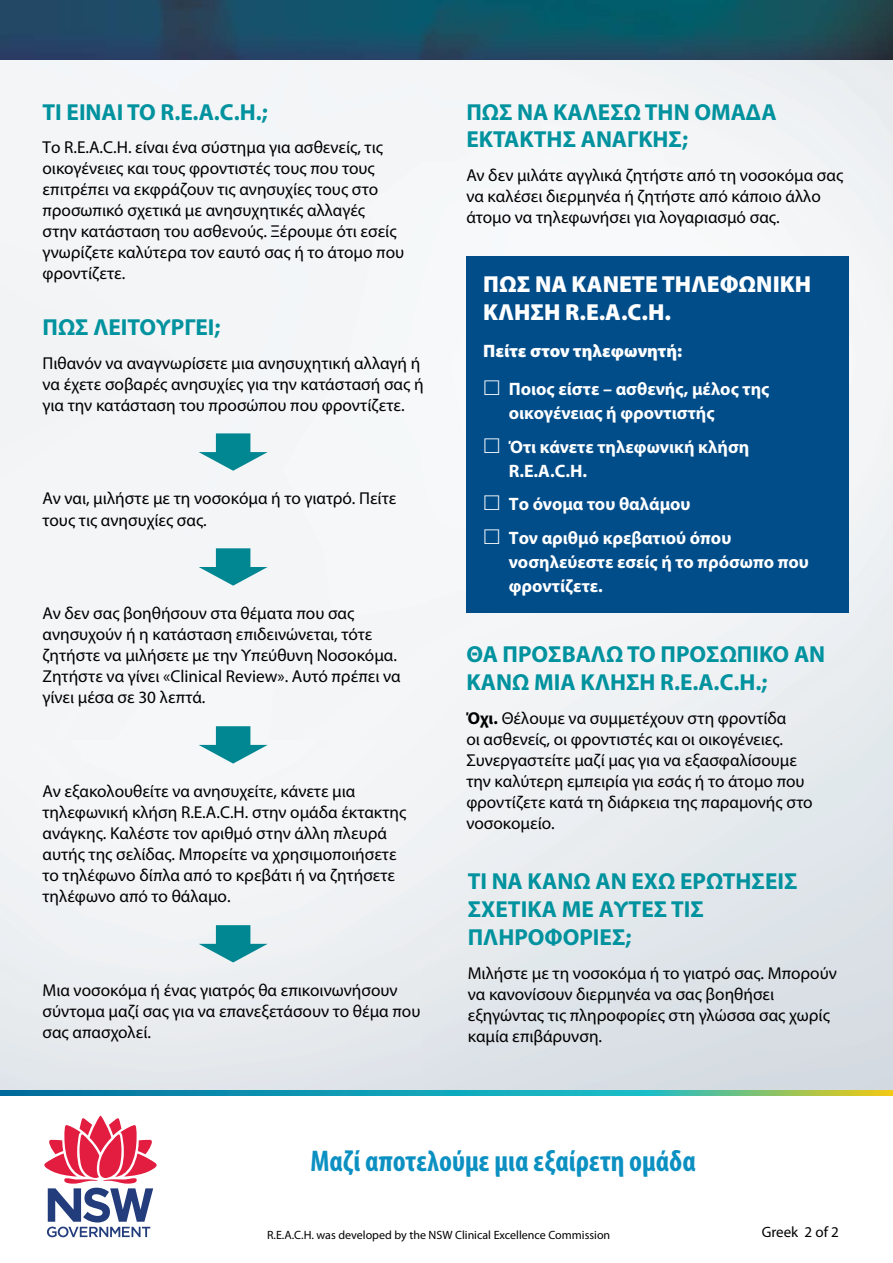
<style>
.page{position:relative;width:893px;height:1263px;background:#fff}
.page>*{position:absolute;margin:0;border:0;box-sizing:border-box;transform-origin:0 0}
.Intro1{font:700 condensed 30px "Myriad Pro";color:#0c90c2}
.Head{font:700 23.25px/27.9px "Myriad Pro";color:#00929e}
.Head-2{font:900 23.25px/27.9px "Myriad Pro";color:#fff}
.Text{font:700 18px/24px "Myriad Pro";color:#fff}
.Intro{font:900 18px "Myriad Pro";color:#fff}
.p2_body_text{font:17.25px/21px "Myriad Pro";color:#000}
.t1{font:15px "Myriad Pro";color:#000}
.t2{font:12px "Myriad Pro";color:#000}
.s1{font-weight:700}
</style>
<div class="page">
<img style="left:0;top:60px;width:893px;height:1030px">
<img style="left:0;top:0;width:893px;height:60px">
<svg style="left:199px;top:433px;width:69px;height:38px"></svg>
<svg style="left:199px;top:548px;width:69px;height:38px"></svg>
<svg style="left:199px;top:726px;width:69px;height:37px"></svg>
<svg style="left:199px;top:925px;width:69px;height:37px"></svg>
<div style="left:466px;top:257px;width:383px;height:356px;background:#004d8a"></div>
<svg style="left:0;top:1090px;width:893px;height:5px"></svg>
<svg style="left:44px;top:1115px;width:113px;height:122px"></svg>
<p class="Head" style="left:43px;top:97px;width:227px">Τ Ι Ε Ι Ν Α Ι Τ Ο A.E.R H.C. ; .</p>
<p class="p2_body_text" style="left:43px;top:137px;width:363px">Το A.E.R H.C. . είναι ένα σύστημα για ασθενείς, τις οικογένειες και τους φροντιστές τους που τους επιτρέπει να εκφράζουν τις ανησυχίες τους στο προσωπικό σχετικά με ανησυχητικές αλλαγές<br>στην κατάσταση του ασθενούς. Ξέρουμε ότι εσείς γνωρίζετε καλύτερα τον εαυτό σας ή το άτομο που φροντίζετε.</p>
<p class="Head" style="left:43px;top:312px;width:180px">ΠΩΣ ΛΕΙΤΟΥΡΓΕΙ;</p>
<p class="p2_body_text" style="left:43px;top:352px;width:383px">Πιθανόν να αναγνωρίσετε μια ανησυχητική αλλαγή ή να έχετε σοβαρές ανησυχίες για την κατάστασή σας ή για την κατάσταση του προσώπου που φροντίζετε.</p>
<p class="p2_body_text" style="left:43px;top:488px;width:355px">Αν ναι, μιλήστε με τη νοσοκόμα ή το γιατρό. Πείτε τους τις ανησυχίες σας.</p>
<p class="p2_body_text" style="left:43px;top:603px;width:360px">Αν δεν σας βοηθήσουν στα θέματα που σας ανησυχούν ηή κατάσταση επιδεινώνεται, τότε ζητήστε να μιλήσετε με την Υπεύθυνη Νοσοκόμα.<br>Ζητήστε να γίνει «Clinical Review .» Αυτό πρέπει να γίνει μέσα σε 30 λεπτά.</p>
<p class="p2_body_text" style="left:43px;top:781px;width:365px">Αν εξακολουθείτε να ανησυχείτε, κάνετε μια τηλεφωνική κλήση A.E.R H.C. . στην ομάδα έκτακτης ανάγκης. Καλέστε τον αριθμό στην άλλη πλευρά αυτής της σελίδας. Μπορείτε να χρησιμοποιήσετε το τηλέφωνο δίπλα από το κρεβάτι ή να ζητήσετε τηλέφωνο από το θάλαμο.</p>
<p class="p2_body_text" style="left:43px;top:980px;width:379px">Μια νοσοκόμα ή ένας γιατρός θα επικοινωνήσουν σύντομα μαζί σας για να επανεξετάσουν το θέμα που σας απασχολεί.</p>
<p class="Head" style="left:466px;top:97px;width:312px">ΠΩΣ ΝΑ ΚΑΛΕΣΩ ΤΗΝ ΟΜΑΔΑ<br>ΕΚΤΑΚΤΗΣ ΑΝΑΓΚΗΣ;</p>
<p class="p2_body_text" style="left:466px;top:165px;width:378px">Αν δεν μιλάτε αγγλικά ζητήστε από τη νοσοκόμα σας να καλέσει διερμηνέα ή ζητήστε από κάποιο άλλο άτομο να τηλεφωνήσει για λογαριασμό σας.</p>
<p class="Head-2" style="left:483px;top:270px;width:329px">ΠΩΣ ΝΑ ΚΑΝΕΤΕ ΤΗΛΕΦΩΝΙΚΗ<br>Κ Λ Η Σ Η R A.E. C. H. .</p>
<p class="Intro" style="left:483px;top:339px;width:200px">Πείτε στον τηλεφωνητή:</p>
<p class="Text" style="left:509px;top:376px;width:262px">Ποιος είστε – ασθενής, μέλος της οικογένειας ή φροντιστής</p>
<p class="Text" style="left:509px;top:434px;width:242px">Ότι κάνετε τηλεφωνική κλήση<br>A.E.R H.C. .</p>
<p class="Text" style="left:509px;top:492px;width:183px">Το όνομα του θαλάμου</p>
<p class="Text" style="left:509px;top:525px;width:302px">Τον αριθμό κρεβατιού όπου νοσηλεύεστε εσείς ή το πρόσωπο που φροντίζετε.</p>
<p class="Head" style="left:466px;top:639px;width:360px">ΘΑ ΠΡΟΣΒΑΛΩ ΤΟ ΠΡΟΣΩΠΙΚΟ ΑΝ<br>Κ Α Ν Ω Μ Ι Α Κ Λ Η Σ Η A.E.R H.C. ; .</p>
<p class="p2_body_text" style="left:466px;top:707px;width:348px"><span class="s1">Όχι.</span> Θέλουμε να συμμετέχουν στη φροντίδα<br>οι ασθενείς, οι φροντιστές και οι οικογένειες.<br>Συνεργαστείτε μαζί μας για να εξασφαλίσουμε την καλύτερη εμπειρία για εσάς ή το άτομο που φροντίζετε κατά τη διάρκεια της παραμονής στο νοσοκομείο.</p>
<p class="Head" style="left:468px;top:867px;width:331px">ΤΙ ΝΑ ΚΑΝΩ ΑΝ ΕΧΩ ΕΡΩΤΗΣΕΙΣ<br>ΣΧΕΤΙΚΑ ΜΕ ΑΥΤΕΣ ΤΙΣ<br>ΠΛΗΡΟΦΟΡΙΕΣ;</p>
<p class="p2_body_text" style="left:468px;top:962px;width:371px">Μιλήστε με τη νοσοκόμα ή το γιατρό σας. Μπορούν να κανονίσουν διερμηνέα να σας βοηθήσει εξηγώντας τις πληροφορίες στη γλώσσα σας χωρίς καμία επιβάρυνση.</p>
<p class="Intro1" style="left:310px;top:1142px;width:387px">Μαζί αποτελούμε μια εξαίρετη ομάδα</p>
<p class="t2" style="left:267px;top:1227px;width:345px">A.E.R H.C. . was developed by the NSW Clinical Excellence Commission</p>
<p class="t1" style="left:762px;top:1222px;width:79px">Greek 2 of 2</p>
</div>
